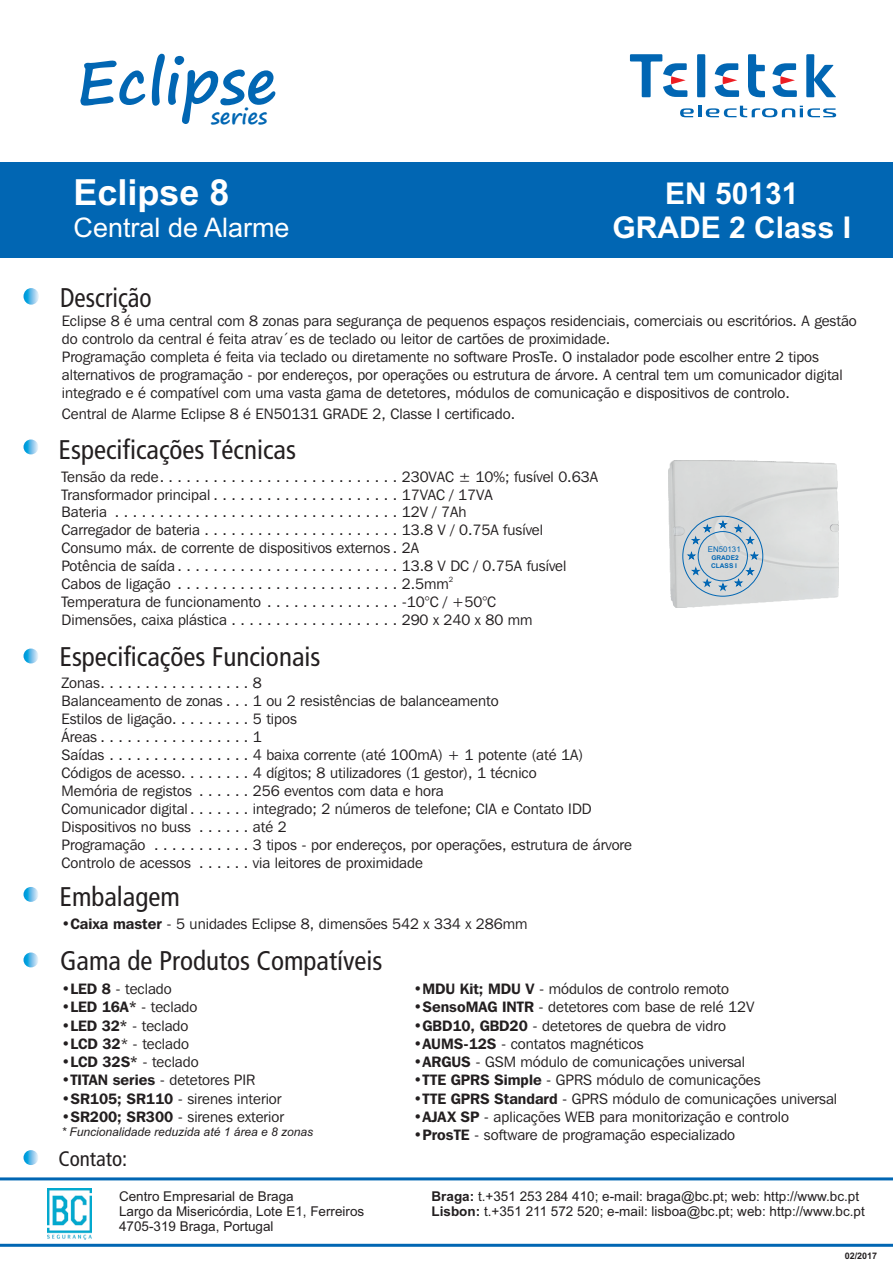
<style>
.page{position:relative;width:893px;height:1263px;background:#fff}
.page>*{position:absolute;margin:0;border:0;box-sizing:border-box;transform-origin:0 0}
.t1{font:700 60px "Segoe Print";color:#0166b3}
.t2{font:700 36px "Arial";color:#fff}
.t3{font:700 30px/33.5px "Arial";color:#fff;text-align:center}
.t4{font:condensed 27px "Frutiger LT Std";color:#231f20}
.t5{font:27px "Arial";color:#fff}
.t6{font:condensed 27px "Frutiger LT Std";color:#231f20;scale:.93 1}
.t7{font:condensed 21px "Frutiger LT Std";color:#231f20}
.t8{font:700 21px "Segoe Print";color:#0166b3}
.t9{font:15px/18px "Franklin Gothic IT Cby BT";color:#231f20}
.t10{font:13.5px/15.1px "Arial";color:#231f20}
.t11{font:italic 12px "Arial";color:#231f20}
.t12{font:700 9px "Arial";color:#231f20}
.t13{font:7.8px "Arial";color:#0166b3}
.t14{font:7.5px "Franklin Gothic IT Cby BT";color:#231f20}
.t15{font:700 6.6px/7.9px "Arial";color:#0166b3}
.s1{font-weight:600}
.s2{font-weight:700}
</style>
<div class="page">
<svg style="left:680px;top:106px;width:156px;height:11px"></svg>
<div style="left:697px;top:54px;width:8px;height:43px;background:#0166b3"></div>
<svg style="left:748px;top:54px;width:17px;height:44px"></svg>
<svg style="left:806px;top:54px;width:30px;height:43px"></svg>
<svg style="left:630px;top:54px;width:57px;height:43px"></svg>
<svg style="left:715px;top:63px;width:24px;height:34px"></svg>
<svg style="left:772px;top:63px;width:25px;height:34px"></svg>
<div style="left:0;top:163px;width:893px;height:95px;background:#0166b3"></div>
<svg style="left:24px;top:1150px;width:14px;height:15px"></svg>
<hr style="left:0;top:1177px;width:893px;height:3px;background:#0166b3">
<hr style="left:0;top:1244px;width:893px;height:3px;background:#0166b3">
<svg style="left:24px;top:288px;width:15px;height:17px"></svg>
<svg style="left:24px;top:952px;width:14px;height:15px"></svg>
<svg style="left:24px;top:887px;width:14px;height:15px"></svg>
<svg style="left:24px;top:439px;width:14px;height:15px"></svg>
<svg style="left:24px;top:648px;width:14px;height:15px"></svg>
<img style="left:669px;top:460px;width:169px;height:148px">
<div style="left:682px;top:516px;width:81px;height:81px;border:1px solid #0166b3;border-radius:50%"></div>
<div style="left:698px;top:531px;width:50px;height:50px;border:1px solid #0166b3;border-radius:50%"></div>
<svg style="left:688px;top:552px;width:7px;height:7px"></svg>
<svg style="left:692px;top:525px;width:19px;height:19px"></svg>
<svg style="left:719px;top:521px;width:8px;height:7px"></svg>
<svg style="left:735px;top:525px;width:19px;height:19px"></svg>
<svg style="left:751px;top:552px;width:7px;height:7px"></svg>
<svg style="left:735px;top:568px;width:19px;height:18px"></svg>
<svg style="left:719px;top:584px;width:8px;height:6px"></svg>
<svg style="left:692px;top:568px;width:19px;height:18px"></svg>
<img style="left:47px;top:1188px;width:44px;height:51px">
<h1 class="t1" style="left:76px;top:52px;width:202px">Eclipse</h1>
<h3 class="t8" style="left:211px;top:106px;width:58px">series</h3>
<h2 class="t2" style="left:74px;top:178px;width:158px">Eclipse 8</h2>
<h3 class="t5" style="left:74px;top:217px;width:218px">Central de Alarme</h3>
<h3 class="t3" style="left:613px;top:180px;width:240px">EN 50131<br>GRADE 2 Class I</h3>
<h3 class="t6" style="left:60px;top:287px;width:100px">Descrição</h3>
<p class="t9" style="left:62px;top:313px;width:796px">Eclipse 8 é uma central com 8 zonas para segurança de pequenos espaços residenciais, comerciais ou escritórios. A gestão do controlo da central é feita atrav´es de teclado ou leitor de cartões de proximidade.<br>Programação completa é feita via teclado ou diretamente no software ProsTe. O instalador pode escolher entre 2 tipos alternativos de programação - por endereços, por operações ou estrutura de árvore. A central tem um comunicador digital integrado e é compatível com uma vasta gama de detetores, módulos de comunicação e dispositivos de controlo.</p>
<p class="t9" style="left:62px;top:406px;width:455px">Central de Alarme Eclipse 8 é EN50131 GRADE 2, Classe I certificado.</p>
<h3 class="t4" style="left:59px;top:439px;width:239px">Especificações Técnicas</h3>
<p class="t9" style="left:62px;top:469px;width:538px">Tensão da rede. . . . . . . . . . . . . . . . . . . . . . . . . . . 230VAC ± 10%; fusível 0.63A Transformador principal . . . . . . . . . . . . . . . . . . . . . 17VAC / 17VA<br>Bateria ................................12V / 7Ah<br>Carregador de bateria . . . . . . . . . . . . . . . . . . . . . . 13.8 V / 0.75A fusível Consumo máx. de corrente de dispositivos externos . 2A<br>Potência de saída. . . . . . . . . . . . . . . . . . . . . . . . . 13.8 V DC / 0.75A fusível</p>
<p class="t14" style="left:449px;top:576px;width:6px">2</p>
<p class="t9" style="left:62px;top:577px;width:472px">Cabos de ligação .........................2.5mm<br>Temperatura de funcionamento . . . . . . . . . . . . . . . -10°C / +50°C<br>Dimensões, caixa plástica . . . . . . . . . . . . . . . . . . . 290 x 240 x 80 mm</p>
<h3 class="t4" style="left:59px;top:645px;width:262px">Especificações Funcionais</h3>
<p class="t9" style="left:62px;top:675px;width:572px">Zonas.................8<br>Balanceamento de zonas . . . 1 ou 2 resistências de balanceamento<br>Estilos de ligação. . . . . . . . . 5 tipos<br>Áreas.................1<br>Saídas . . . . . . . . . . . . . . . . 4 baixa corrente (até 100mA) + 1 potente (até 1A)<br>Códigos de acesso. . . . . . . . 4 dígitos; 8 utilizadores (1 gestor), 1 técnico<br>Memória de registos . . . . . . 256 eventos com data e hora<br>Comunicador digital. . . . . . . integrado; 2 números de telefone; CIA e Contato IDD Dispositivos no buss . . . . . . até 2<br>Programação . . . . . . . . . . . 3 tipos - por endereços, por operações, estrutura de árvore Controlo de acessos . . . . . . via leitores de proximidade</p>
<h3 class="t4" style="left:59px;top:886px;width:122px">Embalagem</h3>
<p class="t9" style="left:62px;top:916px;width:467px">•<span class="s1">Caixa master</span> - 5 unidades Eclipse 8, dimensões 542 x 334 x 286mm</p>
<h3 class="t4" style="left:60px;top:950px;width:324px">Gama de Produtos Compatíveis</h3>
<p class="t13" style="left:708px;top:547px;width:34px">EN50131</p>
<p class="t15" style="left:711px;top:555px;width:29px">GRADE2<br>CLASS I</p>
<p class="t9" style="left:62px;top:981px;width:112px">•<span class="s1">LED 8</span> - teclado</p>
<p class="t9" style="left:62px;top:999px;width:137px">•<span class="s1">LED 16A*</span> - teclado</p>
<p class="t9" style="left:62px;top:1018px;width:128px">•<span class="s1">LED 32*</span> - teclado</p>
<p class="t9" style="left:62px;top:1036px;width:129px">•<span class="s1">LCD 32</span>* - teclado</p>
<p class="t9" style="left:62px;top:1054px;width:139px">•<span class="s1">LCD 32S*</span> - teclado</p>
<p class="t9" style="left:62px;top:1072px;width:195px">•<span class="s1">TITAN series</span> - detetores PIR</p>
<p class="t9" style="left:62px;top:1090px;width:221px">•<span class="s1">SR105; SR110</span> - sirenes interior</p>
<p class="t9" style="left:62px;top:1109px;width:224px">•<span class="s1">SR200; SR300</span> - sirenes exterior</p>
<p class="t11" style="left:62px;top:1127px;width:253px">* Funcionalidade reduzida até 1 área e 8 zonas</p>
<p class="t9" style="left:414px;top:981px;width:317px">•<span class="s1">MDU Kit; MDU V</span> - módulos de controlo remoto</p>
<p class="t9" style="left:414px;top:999px;width:342px">•<span class="s1">SensoMAG INTR</span> - detetores com base de relé 12V</p>
<p class="t9" style="left:414px;top:1018px;width:314px">•<span class="s1">GBD10, GBD20</span> - detetores de quebra de vidro</p>
<p class="t9" style="left:414px;top:1036px;width:231px">•<span class="s1">AUMS-12S</span> - contatos magnéticos</p>
<p class="t9" style="left:414px;top:1054px;width:333px">•<span class="s1">ARGUS</span> - GSM módulo de comunicações universal</p>
<p class="t9" style="left:414px;top:1072px;width:348px">•<span class="s1">TTE GPRS Simple</span> - GPRS módulo de comunicações</p>
<p class="t9" style="left:414px;top:1090px;width:425px">•<span class="s1">TTE GPRS Standard</span> - GPRS módulo de comunicações universal</p>
<p class="t9" style="left:414px;top:1109px;width:377px">•<span class="s1">AJAX SP</span> - aplicações WEB para monitorização e controlo</p>
<p class="t9" style="left:414px;top:1127px;width:323px">•<span class="s1">ProsTE</span> - software de programação especializado</p>
<h3 class="t7" style="left:58px;top:1150px;width:70px">Contato:</h3>
<p class="t10" style="left:119px;top:1190px;width:247px">Centro Empresarial de Braga<br>Largo da Misericórdia, Lote E1, Ferreiros<br>4705-319 Braga, Portugal</p>
<p class="t10" style="left:431px;top:1190px;width:435px"><span class="s2">Braga:</span> t.+351 253 284 410; e-mail: braga@bc.pt; web: http://www.bc.pt<br><span class="s2">Lisbon:</span> t.+351 211 572 520; e-mail: lisboa@bc.pt; web: http://www.bc.pt</p>
<p class="t12" style="left:845px;top:1252px;width:34px">02/2017</p>
</div>
